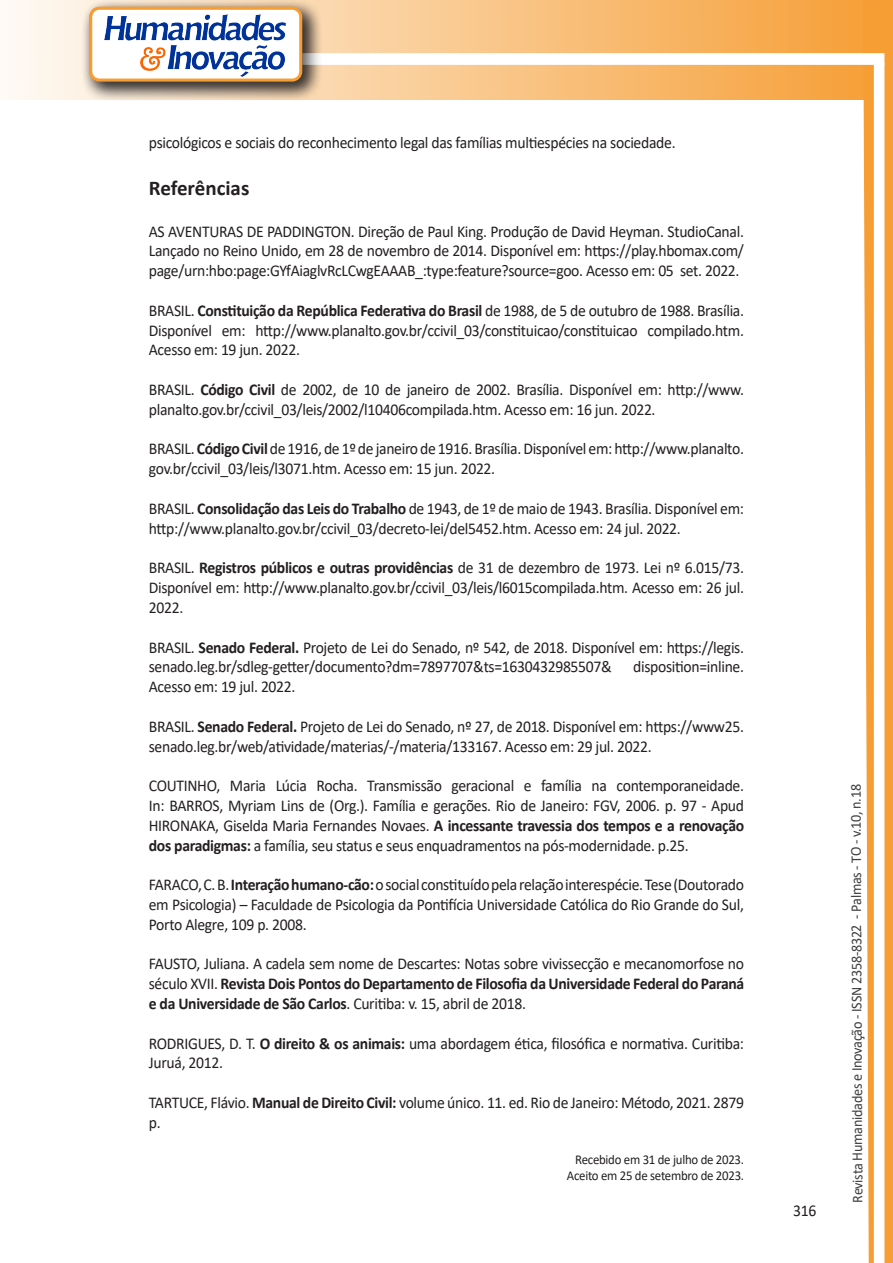
<style>
.page{position:relative;width:893px;height:1263px;background:#fff}
.page>*{position:absolute;margin:0;border:0;box-sizing:border-box;transform-origin:0 0}
.Titulo_2{font:700 21px "Calibri";color:#231f20}
.texto{font:16.5px/19.8px "Calibri";letter-spacing:-.02em;color:#231f20;scale:.95 1}
.t1{font:15px "Calibri";letter-spacing:-.025em;color:#3e3e3f;scale:.95 1}
.texto-2{font:13.5px "Calibri";letter-spacing:-.02em;color:#231f20;scale:.95 1}
.s1{font-weight:700}
</style>
<div class="page">
<svg style="left:5px;top:0;width:858px;height:100px;background:#f9c484"></svg>
<div style="left:302px;top:53px;width:582px;height:12px;background:#fff;border:2px solid #fff"></div>
<svg style="left:863px;top:0;width:30px;height:1263px"></svg>
<div style="left:81px;top:0;width:241px;height:102px;background:#231f20;opacity:.75"></div>
<div style="left:91px;top:8px;width:210px;height:72px;background:#fff;border-radius:9px"></div>
<img style="left:104px;top:14px;width:181px;height:62px">
<div style="left:89px;top:7px;width:213px;height:75px;border:3px solid #f69e34;border-radius:9px"></div>
<p class="texto" style="left:149px;top:133px;width:556px">psicológicos e sociais do reconhecimento legal das famílias multiespécies na sociedade.</p>
<p class="Titulo_2" style="left:149px;top:173px;width:102px">Referências</p>
<p class="texto" style="left:149px;top:221px;width:628px;text-align:justify">AS AVENTURAS DE PADDINGTON. Direção de Paul King. Produção de David Heyman. StudioCanal.<br>Lançado no Reino Unido, em 28 de novembro de 2014. Disponível em: https://play.hbomax.com/ page/urn:hbo:page:GYfAiaglvRcLCwgEAAAB_:type:feature?source=goo. Acesso em: 05 set. 2022.</p>
<p class="texto" style="left:149px;top:300px;width:628px;text-align:justify">BRASIL. <span class="s1">Constituição da República Federativa do Brasil</span> de 1988, de 5 de outubro de 1988. Brasília.<br>Disponível em: http://www.planalto.gov.br/ccivil_03/constituicao/constituicao compilado.htm.<br>Acesso em: 19 jun. 2022.</p>
<p class="texto" style="left:149px;top:379px;width:628px">BRASIL. <span class="s1">Código Civil</span> de 2002, de 10 de janeiro de 2002. Brasília. Disponível em: http://www. planalto.gov.br/ccivil_03/leis/2002/l10406compilada.htm. Acesso em: 16 jun. 2022.</p>
<p class="texto" style="left:149px;top:439px;width:628px">BRASIL. <span class="s1">Código Civil</span> de 1916, de 1º de janeiro de 1916. Brasília. Disponível em: http://www.planalto. gov.br/ccivil_03/leis/l3071.htm. Acesso em: 15 jun. 2022.</p>
<p class="texto" style="left:149px;top:498px;width:628px">BRASIL. <span class="s1">Consolidação das Leis do Trabalho</span> de 1943, de 1º de maio de 1943. Brasília. Disponível em: http://www.planalto.gov.br/ccivil_03/decreto-lei/del5452.htm. Acesso em: 24 jul. 2022.</p>
<p class="texto" style="left:149px;top:557px;width:628px;text-align:justify">BRASIL. <span class="s1">Registros públicos e outras providências</span> de 31 de dezembro de 1973. Lei nº 6.015/73.<br>Disponível em: http://www.planalto.gov.br/ccivil_03/leis/l6015compilada.htm. Acesso em: 26 jul.<br>2022.</p>
<p class="texto" style="left:149px;top:637px;width:628px">BRASIL. <span class="s1">Senado Federal.</span> Projeto de Lei do Senado, nº 542, de 2018. Disponível em: https://legis. senado.leg.br/sdleg-getter/documento?dm=7897707&amp;ts=1630432985507&amp;</p>
<p class="texto" style="left:633px;top:656px;width:118px">disposition=inline.</p>
<p class="texto" style="left:149px;top:676px;width:156px">Acesso em: 19 jul. 2022.</p>
<p class="texto" style="left:149px;top:716px;width:628px">BRASIL. <span class="s1">Senado Federal.</span> Projeto de Lei do Senado, nº 27, de 2018. Disponível em: https://www25. senado.leg.br/web/atividade/materias/-/materia/133167. Acesso em: 29 jul. 2022.</p>
<p class="texto" style="left:149px;top:775px;width:628px;text-align:justify">COUTINHO, Maria Lúcia Rocha. Transmissão geracional e família na contemporaneidade.<br>In: BARROS, Myriam Lins de (Org.). Família e gerações. Rio de Janeiro: FGV, 2006. p. 97 - Apud HIRONAKA, Giselda Maria Fernandes Novaes. <span class="s1">A incessante travessia dos tempos e a renovação dos paradigmas:</span> a família, seu status e seus enquadramentos na pós-modernidade. p.25.</p>
<p class="texto" style="left:149px;top:874px;width:628px;text-align:justify">FARACO, C. B. <span class="s1">Interação humano-cão:</span> o social constituído pela relação interespécie. Tese (Doutorado em Psicologia) – Faculdade de Psicologia da Pontifícia Universidade Católica do Rio Grande do Sul, Porto Alegre, 109 p. 2008.</p>
<p class="texto" style="left:149px;top:953px;width:628px;text-align:justify">FAUSTO, Juliana. A cadela sem nome de Descartes: Notas sobre vivissecção e mecanomorfose no século XVII. <span class="s1">Revista Dois Pontos do Departamento de Filosofia da Universidade Federal do Paraná e da Universidade de São Carlos</span>. Curitiba: v. 15, abril de 2018.</p>
<p class="texto" style="left:149px;top:1033px;width:628px">RODRIGUES, D. T. <span class="s1">O direito &amp; os animais:</span> uma abordagem ética, filosófica e normativa. Curitiba:<br>Juruá, 2012.</p>
<p class="texto" style="left:149px;top:1092px;width:628px">TARTUCE, Flávio. <span class="s1">Manual de Direito Civil:</span> volume único. 11. ed. Rio de Janeiro: Método, 2021. 2879 p.</p>
<p class="texto-2" style="left:575px;top:1150px;width:179px">Recebido em 31 de julho de 2023.</p>
<p class="texto-2" style="left:567px;top:1166px;width:188px">Aceito em 25 de setembro de 2023.</p>
<p class="texto" style="left:793px;top:1200px;width:26px">316</p>
<p class="t1" style="left:846px;top:1203px;width:442px;rotate:-90deg">Revista Humanidades e Inovação - ISSN 2358-8322 - Palmas - TO - v.10, n.18</p>
</div>
